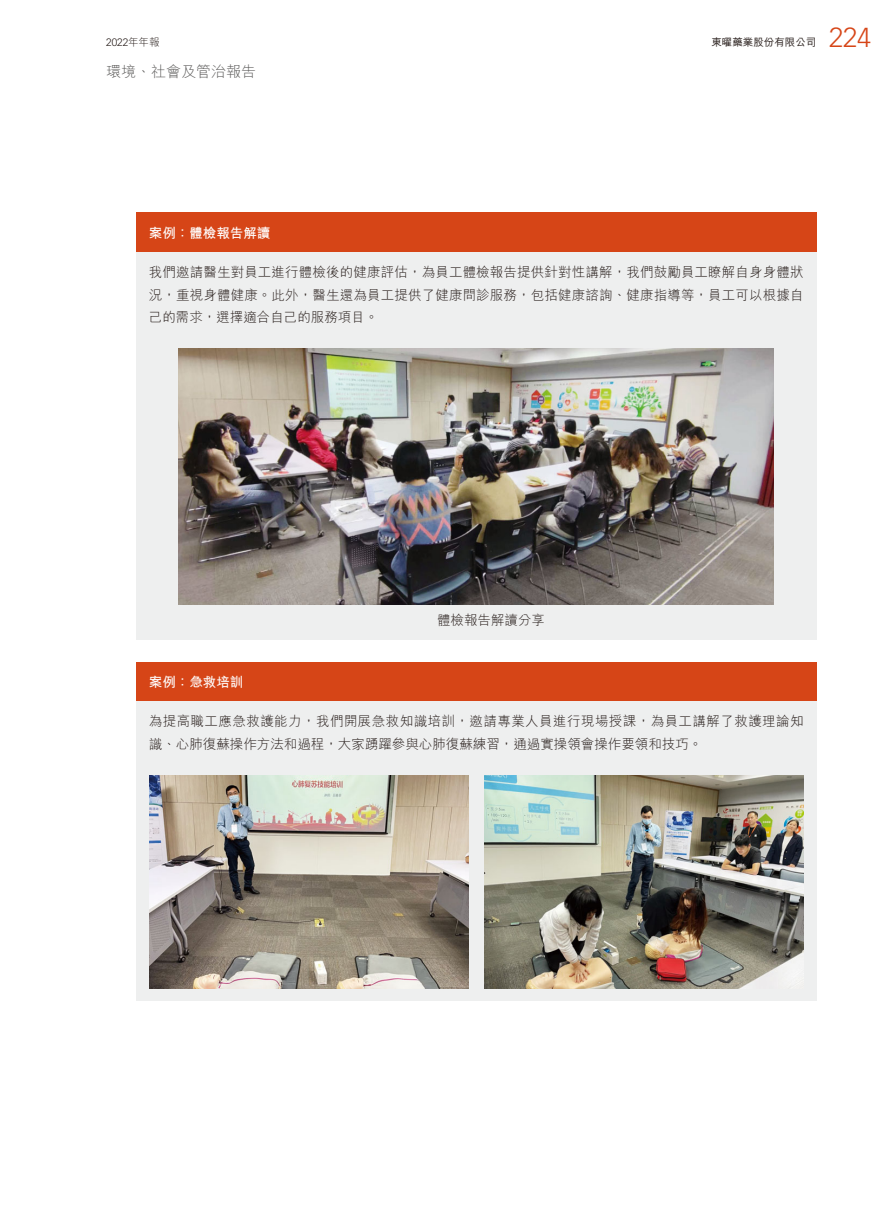
<style>
.page{position:relative;width:893px;height:1212px;background:#fff}
.page>*{position:absolute;margin:0;border:0;box-sizing:border-box;transform-origin:0 0}
.t1{font:300 27px "Vectora LT Std";color:#d64517}
.t2{font:15px "M Hei HK Light E Ten B5 H";color:#595857}
.t3{font:13.5px/22.5px "M Hei HK Light E Ten B5 H";letter-spacing:.01em;color:#231916;text-align:justify}
.t4{font:13.5px/22.5px "M Hei HK Light E Ten B5 H";letter-spacing:.035em;color:#231916}
.t5{font:13.5px "M Hei HK Bold E Ten B5 H";color:#fff}
.t6{font:10.5px "M Hei HK Medium E Ten B5 H";color:#231916}
.t7{font:300 10.5px "Vectora LT Std";color:#231916}
.s1{font-family:"M Hei HK Light E Ten B5 H";font-weight:400}
</style>
<div class="page">
<div style="left:136px;top:213px;width:680px;height:39px;background:#d64517"></div>
<div style="left:136px;top:252px;width:680px;height:387px;background:#eeefef"></div>
<img style="left:179px;top:349px;width:595px;height:255px">
<div style="left:136px;top:662px;width:680px;height:39px;background:#d64517"></div>
<div style="left:136px;top:701px;width:680px;height:300px;background:#eeefef"></div>
<img style="left:149px;top:775px;width:319px;height:213px">
<img style="left:484px;top:775px;width:319px;height:213px">
<p class="t7" style="left:106px;top:38px;width:55px">2022<span class="s1">年年報</span></p>
<p class="t6" style="left:711px;top:38px;width:106px">東曜藥業股份有限公司</p>
<h1 class="t1" style="left:829px;top:24px;width:44px">224</h1>
<p class="t2" style="left:106px;top:66px;width:151px">環境、社會及管治報告</p>
<p class="t5" style="left:149px;top:227px;width:123px">案例：體檢報告解讀</p>
<p class="t3" style="left:149px;top:263px;width:656px">我們邀請醫生對員工進行體檢後的健康評估，為員工體檢報告提供針對性講解，我們鼓勵員工瞭解自身身體狀況，重視身體健康。此外，醫生還為員工提供了健康問診服務，包括健康諮詢、健康指導等，員工可以根據自己的需求，選擇適合自己的服務項目。</p>
<p class="t3" style="left:437px;top:610px;width:109px">體檢報告解讀分享</p>
<p class="t5" style="left:149px;top:677px;width:96px">案例：急救培訓</p>
<p class="t4" style="left:149px;top:712px;width:656px">為提高職工應急救護能力，我們開展急救知識培訓，邀請專業人員進行現場授課，為員工講解了救護理論知識、心肺復蘇操作方法和過程，大家踴躍參與心肺復蘇練習，通過實操領會操作要領和技巧。</p>
</div>
